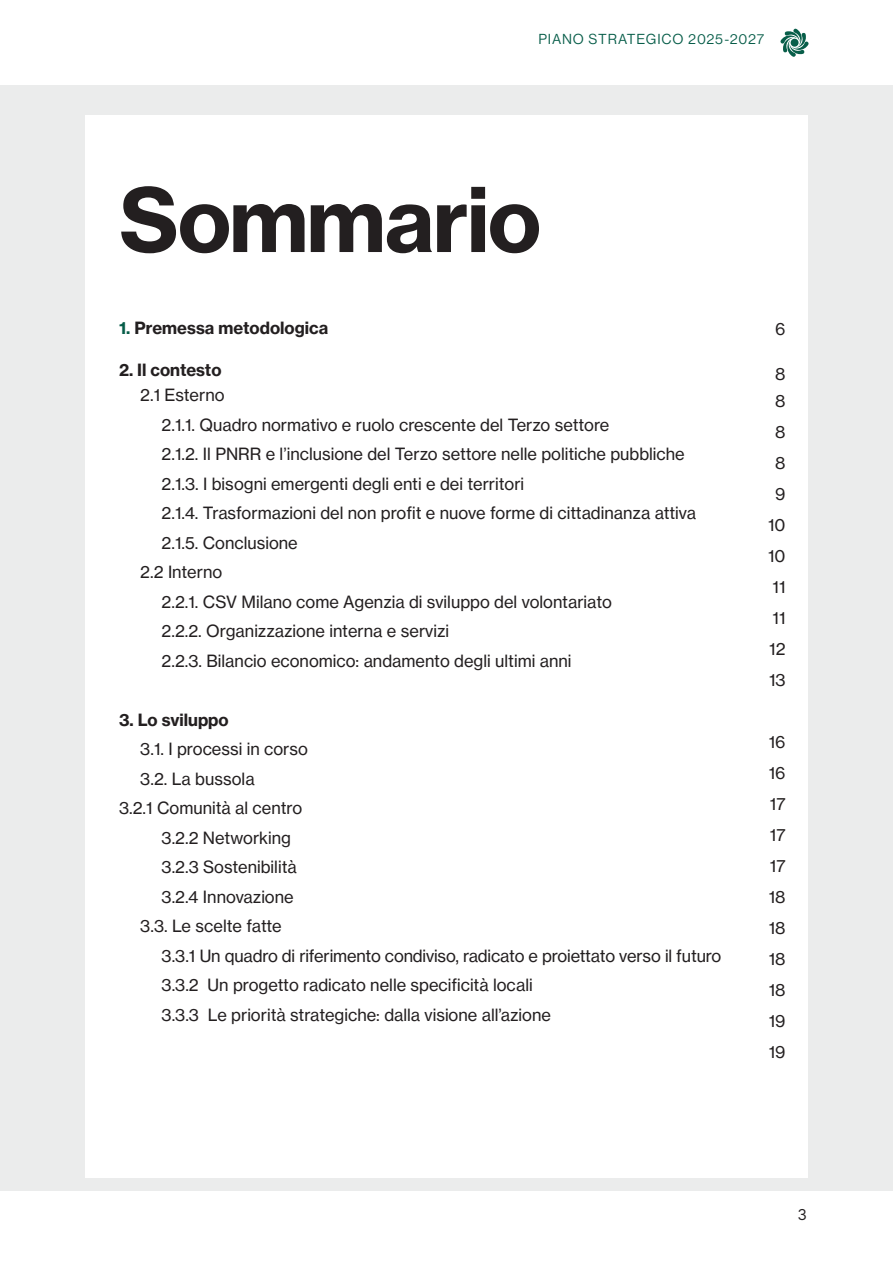
<style>
.page{position:relative;width:893px;height:1263px;background:#fff}
.page>*{position:absolute;margin:0;border:0;box-sizing:border-box;transform-origin:0 0}
.t1{font:87px "Neue Haas Grotesk Text Pro";letter-spacing:-.02em;color:#231f20}
.corpo_del_testo{font:16.5px "Neue Haas Grotesk Text Pro";color:#231f20}
.sommario{font:16.5px "Neue Haas Grotesk Text Pro";color:#231f20}
.t2{font:15px "Inter";color:#231f20}
.t3{font:13.5px "Neue Haas Grotesk Text Pro";letter-spacing:.06em;color:#075d49}
.s1{color:#075d49}
</style>
<div class="page">
<svg style="left:780px;top:29px;width:28px;height:28px"></svg>
<div style="left:791px;top:39px;width:8px;height:8px;background:#085e49;border-radius:50%"></div>
<div style="left:0;top:85px;width:893px;height:1106px;background:#ebecec"></div>
<div style="left:85px;top:116px;width:723px;height:1062px;background:#fff"></div>
<p class="t3" style="left:538px;top:31px;width:227px">PIANO STRATEGICO 2025-2027</p>
<p class="t1" style="left:119px;top:168px;width:424px">Sommario</p>
<p class="corpo_del_testo" style="left:119px;top:318px;width:211px"><span class="s1">1.</span> Premessa metodologica</p>
<p class="corpo_del_testo" style="left:119px;top:360px;width:104px">2. Il contesto</p>
<p class="corpo_del_testo" style="left:140px;top:385px;width:86px">2.1 Esterno</p>
<p class="corpo_del_testo" style="left:162px;top:415px;width:449px">2.1.1. Quadro normativo e ruolo crescente del Terzo settore</p>
<p class="corpo_del_testo" style="left:162px;top:444px;width:525px">2.1.2. Il PNRR e l’inclusione del Terzo settore nelle politiche pubbliche</p>
<p class="corpo_del_testo" style="left:162px;top:474px;width:364px">2.1.3. I bisogni emergenti degli enti e dei territori</p>
<p class="corpo_del_testo" style="left:162px;top:503px;width:536px">2.1.4. Trasformazioni del non profit e nuove forme di cittadinanza attiva</p>
<p class="corpo_del_testo" style="left:162px;top:533px;width:138px">2.1.5. Conclusione</p>
<p class="corpo_del_testo" style="left:140px;top:562px;width:83px">2.2 Interno</p>
<p class="corpo_del_testo" style="left:162px;top:592px;width:452px">2.2.1. CSV Milano come Agenzia di sviluppo del volontariato</p>
<p class="corpo_del_testo" style="left:162px;top:621px;width:289px">2.2.2. Organizzazione interna e servizi</p>
<p class="corpo_del_testo" style="left:162px;top:651px;width:411px">2.2.3. Bilancio economico: andamento degli ultimi anni</p>
<p class="corpo_del_testo" style="left:119px;top:710px;width:111px">3. Lo sviluppo</p>
<p class="corpo_del_testo" style="left:140px;top:739px;width:169px">3.1. I processi in corso</p>
<p class="corpo_del_testo" style="left:140px;top:769px;width:116px">3.2. La bussola</p>
<p class="corpo_del_testo" style="left:119px;top:798px;width:185px">3.2.1 Comunità al centro</p>
<p class="corpo_del_testo" style="left:162px;top:828px;width:131px">3.2.2 Networking</p>
<p class="corpo_del_testo" style="left:162px;top:857px;width:137px">3.2.3 Sostenibilità</p>
<p class="corpo_del_testo" style="left:162px;top:887px;width:134px">3.2.4 Innovazione</p>
<p class="corpo_del_testo" style="left:140px;top:916px;width:143px">3.3. Le scelte fatte</p>
<p class="corpo_del_testo" style="left:162px;top:946px;width:561px">3.3.1 Un quadro di riferimento condiviso, radicato e proiettato verso il futuro</p>
<p class="corpo_del_testo" style="left:162px;top:975px;width:373px">3.3.2 Un progetto radicato nelle specificità locali</p>
<p class="corpo_del_testo" style="left:162px;top:1005px;width:391px">3.3.3 Le priorità strategiche: dalla visione all’azione</p>
<p class="sommario" style="left:775px;top:319px;width:12px">6</p>
<p class="sommario" style="left:775px;top:364px;width:12px">8</p>
<p class="sommario" style="left:775px;top:391px;width:12px">8</p>
<p class="sommario" style="left:775px;top:422px;width:12px">8</p>
<p class="sommario" style="left:775px;top:453px;width:12px">8</p>
<p class="sommario" style="left:775px;top:484px;width:12px">9</p>
<p class="sommario" style="left:768px;top:515px;width:19px">10</p>
<p class="sommario" style="left:768px;top:546px;width:19px">10</p>
<p class="sommario" style="left:773px;top:577px;width:15px">11</p>
<p class="sommario" style="left:773px;top:608px;width:15px">11</p>
<p class="sommario" style="left:769px;top:639px;width:18px">12</p>
<p class="sommario" style="left:769px;top:670px;width:18px">13</p>
<p class="sommario" style="left:769px;top:732px;width:18px">16</p>
<p class="sommario" style="left:769px;top:763px;width:18px">16</p>
<p class="sommario" style="left:770px;top:794px;width:17px">17</p>
<p class="sommario" style="left:770px;top:825px;width:17px">17</p>
<p class="sommario" style="left:770px;top:856px;width:17px">17</p>
<p class="sommario" style="left:769px;top:887px;width:18px">18</p>
<p class="sommario" style="left:769px;top:918px;width:18px">18</p>
<p class="sommario" style="left:769px;top:949px;width:18px">18</p>
<p class="sommario" style="left:769px;top:980px;width:18px">18</p>
<p class="sommario" style="left:769px;top:1011px;width:18px">19</p>
<p class="sommario" style="left:769px;top:1042px;width:18px">19</p>
<p class="t2" style="left:797px;top:1204px;width:11px">3</p>
</div>
